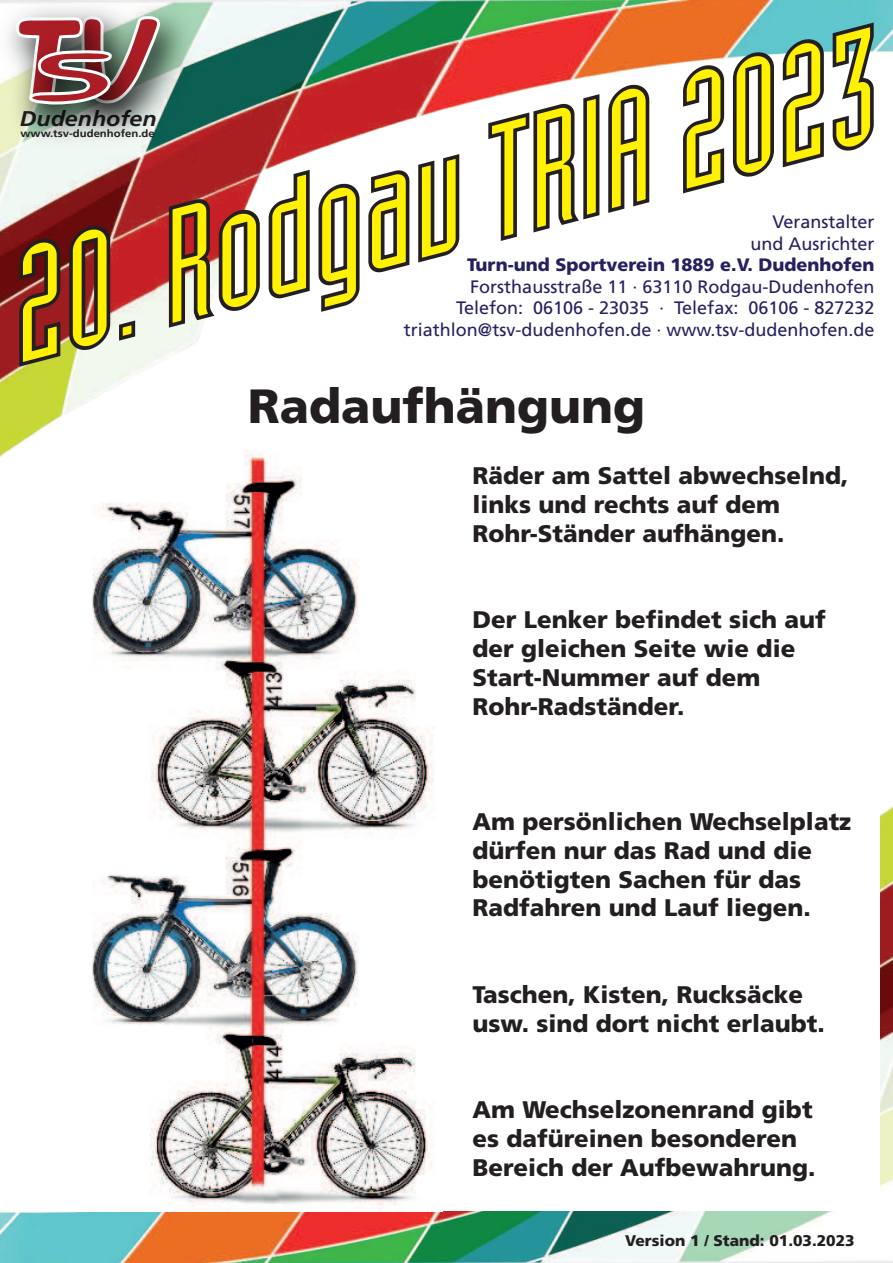
<style>
.page{position:relative;width:893px;height:1263px;background:#fff}
.page>*{position:absolute;margin:0;border:0;box-sizing:border-box;transform-origin:0 0}
.t1{font:italic 158.85px "Industria LT Std Solid";color:#fff101;scale:1.1 1}
.t2{font:48px "Frutiger LT 75 Blk";color:#231f20}
.t3{font:24px/28.8px "Frutiger LT 75 Blk";color:#231f20}
.t4{font:21.3px "Frutiger LT 66 Bd It";color:#231f20;scale:1.09 1}
.t5{font:18px/21.6px "Frutiger LT 55 Rm";color:#252161;text-align:right}
.t6{font:18px "Frutiger LT 75 Blk";color:#252161}
.t7{font:15.45px "Frutiger LT 75 Blk";color:#231f20}
.t8{font:10.35px "Frutiger LT 65 Bd";color:#231f20;scale:1.09 1}
</style>
<div class="page">
<img style="left:0;top:806px;width:893px;height:457px">
<img style="left:0;top:0;width:893px;height:457px">
<svg style="left:17px;top:219px;width:120px;height:150px;background:#914a42"></svg>
<svg style="left:167px;top:167px;width:194px;height:163px"></svg>
<svg style="left:367px;top:152px;width:94px;height:126px"></svg>
<svg style="left:486px;top:78px;width:165px;height:169px"></svg>
<svg style="left:681px;top:20px;width:194px;height:176px"></svg>
<img style="left:130px;top:0;width:77px;height:155px">
<img style="left:0;top:0;width:130px;height:25px">
<img style="left:0;top:25px;width:159px;height:131px">
<svg style="left:16px;top:16px;width:144px;height:90px;background:#a57875"></svg>
<div style="left:21px;top:459px;width:859px;height:752px;background:#fff"></div>
<img style="left:75px;top:450px;width:368px;height:760px">
<h1 class="t1" style="left:-14px;top:258px;width:813px;rotate:-15deg">20. Rodgau TRIA 2023</h1>
<p class="t4" style="left:20px;top:107px;width:127px">Dudenhofen</p>
<p class="t8" style="left:21px;top:127px;width:125px">www.tsv-dudenhofen.de</p>
<p class="t5" style="left:750px;top:212px;width:126px">Veranstalter und Ausrichter</p>
<p class="t6" style="left:467px;top:257px;width:409px">Turn-und Sportverein 1889 e.V. Dudenhofen</p>
<p class="t5" style="left:456px;top:277px;width:420px;text-align:left;text-indent:14px">Forsthausstrafle 11 63110 Rodgau-Dudenhofen<br>Telefon: 06106 - 23035</p>
<p class="t5" style="left:404px;top:299px;width:472px">Telefax: 06106 - 827232<br>triathlon@tsv-dudenhofen.de www.tsv-dudenhofen.de</p>
<h2 class="t2" style="left:248px;top:386px;width:399px">Radaufh‰ngung</h2>
<p class="t3" style="left:472px;top:463px;width:378px">R‰der am Sattel abwechselnd, links und rechts auf dem<br>Rohr-St‰nder aufh‰ngen.</p>
<p class="t3" style="left:472px;top:607px;width:355px">Der Lenker befindet sich auf der gleichen Seite wie die<br>Start-Nummer auf dem<br>Rohr-Radst‰nder.</p>
<p class="t3" style="left:472px;top:809px;width:380px">Am persˆnlichen Wechselplatz d¸rfen nur das Rad und die benˆtigten Sachen f¸r das<br>Radfahren und Lauf liegen.</p>
<p class="t3" style="left:472px;top:982px;width:354px">Taschen, Kisten, Rucks‰cke usw. sind dort nicht erlaubt.</p>
<p class="t3" style="left:472px;top:1097px;width:345px">Am Wechselzonenrand gibt es daf¸reinen besonderen<br>Bereich der Aufbewahrung.</p>
<p class="t7" style="left:625px;top:1234px;width:231px">Version 1 / Stand: 01.03.2023</p>
</div>
